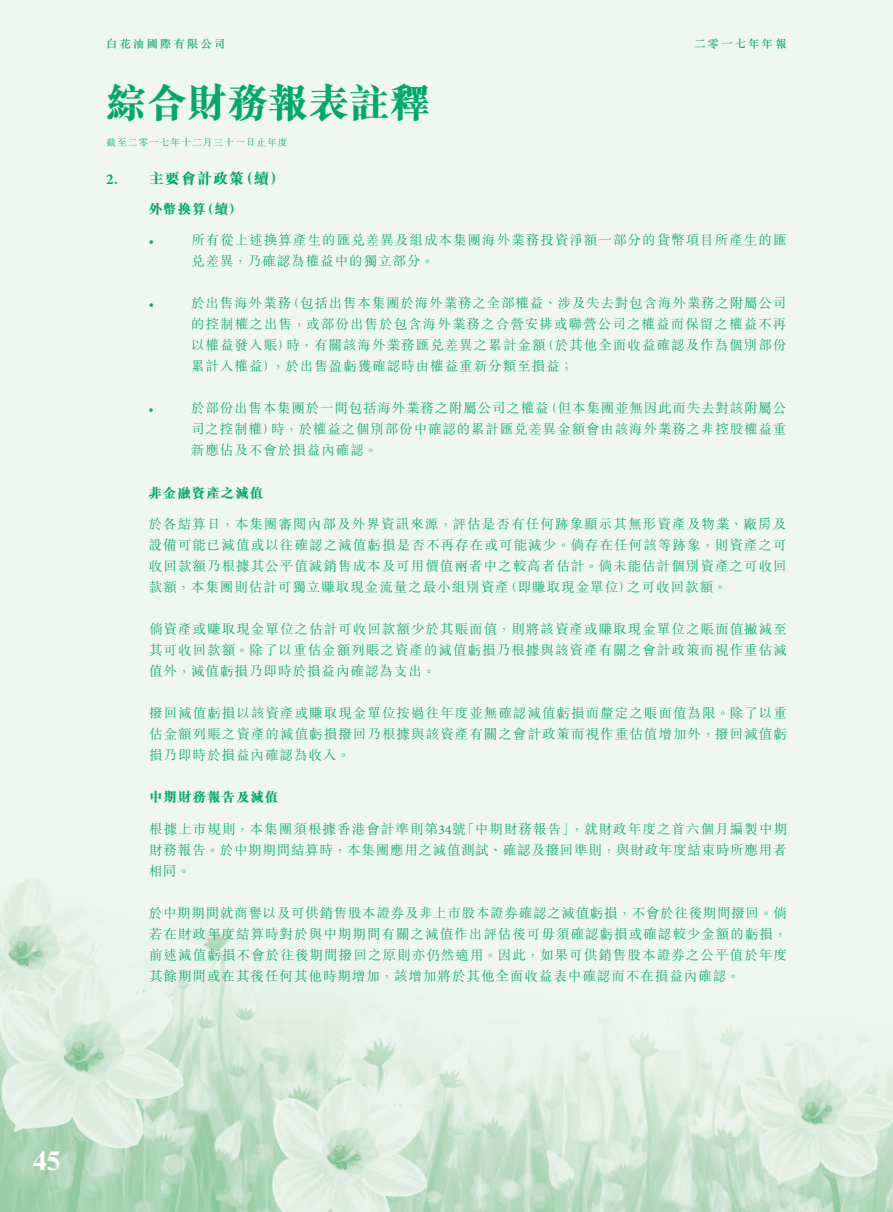
<style>
.page{position:relative;width:893px;height:1212px;background:#f0f7f1}
.page>*{position:absolute;margin:0;border:0;box-sizing:border-box;transform-origin:0 0}
.t1{font:800 40.5px "M Sung HK";color:#00a969}
.t2{font:700 27px "Times New Roman MT Std";color:#fff}
.t3{font:800 15px "M Sung HK";letter-spacing:.07em;color:#00a969}
.t4{font:700 15px "Minion Pro";color:#00a969}
.t5{font:300 13.5px/21px "M Sung HK";letter-spacing:.075em;color:#00a969;text-align:justify}
.t6{font:300 13.5px/21px "M Sung HK";letter-spacing:.055em;color:#00a969}
.t7{font:800 13.5px "M Sung HK";letter-spacing:.07em;color:#00a969}
.t8{font:13.5px "Minion Pro";color:#00a969}
.t9{font:500 11.25px "M Sung HK";letter-spacing:.2em;color:#00a969}
.t10{font:300 9.75px "M Sung HK";letter-spacing:.1em;color:#00a969}
.s1{font-family:"Minion Pro";font-weight:400}
</style>
<div class="page">
<img style="left:0;top:879px;width:893px;height:333px">
<p class="t9" style="left:106px;top:36px;width:121px">白花油國際有限公司</p>
<h1 class="t1" style="left:106px;top:75px;width:325px">綜合財務報表註釋</h1>
<p class="t10" style="left:106px;top:135px;width:183px">截至二零一七年十二月三十一日止年度</p>
<p class="t3" style="left:239px;top:167px;width:47px">（續(</p>
<p class="t3" style="left:149px;top:167px;width:97px">主要會計政策</p>
<p class="t4" style="left:106px;top:168px;width:13px">2.</p>
<p class="t9" style="left:694px;top:36px;width:94px">二零一七年年報</p>
<p class="t7" style="left:149px;top:199px;width:58px">外幣換算</p>
<p class="t5" style="left:191px;top:229px;width:597px">所有從上述換算產生的匯兌差異及組成本集團海外業務投資淨額一部分的貨幣項目所產生的匯</p>
<p class="t7" style="left:201px;top:199px;width:43px">（續(</p>
<p class="t8" style="left:149px;top:232px;width:7px">•</p>
<p class="t8" style="left:149px;top:295px;width:7px">•</p>
<p class="t8" style="left:149px;top:400px;width:7px">•</p>
<p class="t5" style="left:191px;top:250px;width:245px">兌差異，乃確認為權益中的獨立部分。</p>
<p class="t5" style="left:286px;top:292px;width:502px">（包括出售本集團於海外業務之全部權益、涉及失去對包含海外業務之附屬公司</p>
<p class="t5" style="left:191px;top:292px;width:101px">於出售海外業務</p>
<p class="t5" style="left:191px;top:313px;width:597px;text-align:right">的控制權之出售，或部份出售於包含海外業務之合營安排或聯營公司之權益而保留之權益不再（於其他全面收益確認及作為個別部份</p>
<p class="t5" style="left:286px;top:334px;width:261px">時，有關該海外業務匯兌差異之累計金額</p>
<p class="t5" style="left:272px;top:334px;width:303px;text-indent:-81px">以權益發入賬）<br>，於出售盈虧獲確認時由權益重新分類至損益;</p>
<p class="t5" style="left:191px;top:355px;width:87px">累計入權益）</p>
<p class="t5" style="left:191px;top:397px;width:359px">於部份出售本集團於一間包括海外業務之附屬公司之權益</p>
<p class="t5" style="left:544px;top:397px;width:244px">（但本集團並無因此而失去對該附屬公</p>
<p class="t5" style="left:191px;top:418px;width:188px">司之控制權）<br>新應佔及不會於損益內確認。</p>
<p class="t7" style="left:149px;top:483px;width:116px">非金融資產之減值</p>
<p class="t5" style="left:149px;top:513px;width:639px">於各結算日，本集團審閱內部及外界資訊來源，評估是否有任何跡象顯示其無形資產及物業、廠房及</p>
<p class="t5" style="left:149px;top:534px;width:640px">設備可能已減值或以往確認之減值虧損是否不再存在或可能減少。倘存在任何該等跡象，則資產之可</p>
<p class="t5" style="left:149px;top:555px;width:639px">收回款額乃根據其公平值減銷售成本及可用價值兩者中之較高者估計。倘未能估計個別資產之可收回</p>
<p class="t5" style="left:627px;top:576px;width:101px">之可收回款額。</p>
<p class="t5" style="left:271px;top:418px;width:517px">時，於權益之個別部份中確認的累計匯兌差異金額會由該海外業務之非控股權益重</p>
<p class="t5" style="left:149px;top:576px;width:361px">款額，本集團則估計可獨立賺取現金流量之最小組別資產</p>
<p class="t5" style="left:149px;top:618px;width:639px">倘資產或賺取現金單位之估計可收回款額少於其賬面值，則將該資產或賺取現金單位之賬面值撇減至其可收回款額。除了以重估金額列賬之資產的減值虧損乃根據與該資產有關之會計政策而視作重估減值外，減值虧損乃即時於損益內確認為支出。</p>
<p class="t5" style="left:149px;top:702px;width:639px">撥回減值虧損以該資產或賺取現金單位按過往年度並無確認減值虧損而釐定之賬面值為限。除了以重估金額列賬之資產的減值虧損撥回乃根據與該資產有關之會計政策而視作重估值增加外，撥回減值虧損乃即時於損益內確認為收入。</p>
<p class="t7" style="left:149px;top:788px;width:131px">中期財務報告及減值</p>
<p class="t5" style="left:570px;top:818px;width:218px">，就財政年度之首六個月編製中期</p>
<p class="t5" style="left:504px;top:576px;width:130px">（即賺取現金單位）</p>
<p class="t5" style="left:461px;top:818px;width:116px">「中期財務報告」</p>
<p class="t6" style="left:149px;top:818px;width:639px">根據上市規則，本集團須根據香港會計準則第<span class="s1">34</span>號<br>財務報告。於中期期間結算時，本集團應用之減值測試、確認及撥回準則，與財政年度結束時所應用者相同。</p>
<p class="t5" style="left:149px;top:902px;width:640px">於中期期間就商譽以及可供銷售股本證券及非上市股本證券確認之減值虧損，不會於往後期間撥回。倘若在財政年度結算時對於與中期期間有關之減值作出評估後可毋須確認虧損或確認較少金額的虧損，前述減值虧損不會於往後期間撥回之原則亦仍然適用。因此，如果可供銷售股本證券之公平值於年度其餘期間或在其後任何其他時期增加，該增加將於其他全面收益表中確認而不在損益內確認。</p>
<h2 class="t2" style="left:33px;top:1143px;width:28px">45</h2>
</div>
